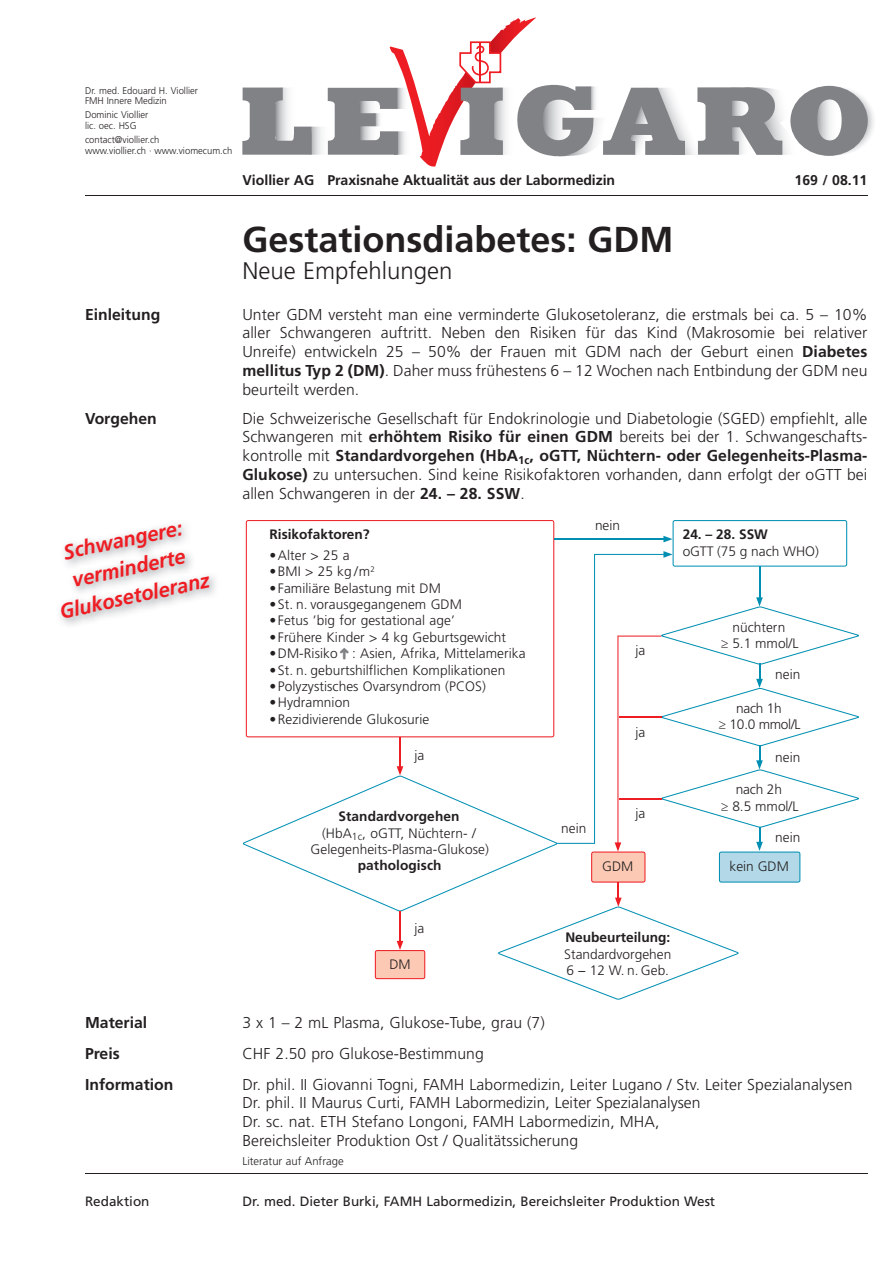
<style>
.page{position:relative;width:893px;height:1263px;background:#fff}
.page>*{position:absolute;margin:0;border:0;box-sizing:border-box;transform-origin:0 0}
.t1{font:700 36px "Frutiger LT Std";color:#231f20}
.t2{font:300 24px "Frutiger LT Std";color:#231f20}
.t3{font:italic 700 21px/28.5px "Frutiger LT Std";color:#ee1d23;text-align:center;scale:.95 1}
.t4{font:300 15.75px/18.8px "Frutiger LT Std";letter-spacing:.005em;color:#231f20;text-align:justify}
.t5{font:700 15.75px "Frutiger LT Std";color:#231f20}
.t6{font:700 14.1px "Frutiger LT Std";letter-spacing:-.005em;color:#231f20}
.t7{font:300 13.65px/16.4px "Frutiger LT Std";letter-spacing:.005em;color:#231f20;text-align:center}
.t8{font:700 13.65px "Frutiger LT Std";color:#231f20}
.t9{font:300 13.65px/16.5px "Frutiger LT Std";letter-spacing:-.02em;color:#231f20;text-align:center}
.t10{font:13.5px "Frutiger LT Std";color:#231f20}
.t11{font:300 11.25px "Frutiger LT Std";color:#231f20}
.t12{font:300 9.75px/10.5px "Frutiger LT Std";color:#231f20}
.s1{font-weight:700}
</style>
<div class="page">
<svg style="left:242px;top:17px;width:632px;height:150px"></svg>
<hr style="left:85px;top:1173px;width:782px;height:1px;background:#231f20">
<hr style="left:85px;top:196px;width:782px;height:1px;background:#231f20">
<svg style="left:243px;top:520px;width:616px;height:480px"></svg>
<p class="t12" style="left:85px;top:85px;width:115px">Dr. med. Edouard H. Viollier<br>FMH Innere Medizin</p>
<p class="t12" style="left:85px;top:110px;width:65px">Dominic Viollier lic. oec. HSG</p>
<p class="t12" style="left:85px;top:135px;width:149px">contact@viollier.ch<br>www.viollier.ch · www.viomecum.ch</p>
<p class="t6" style="left:242px;top:172px;width:374px">Viollier AG Praxisnahe Aktualität aus der Labormedizin</p>
<h1 class="t1" style="left:242px;top:219px;width:433px">Gestationsdiabetes: GDM</h1>
<h2 class="t2" style="left:242px;top:257px;width:212px">Neue Empfehlungen</h2>
<p class="t6" style="left:794px;top:172px;width:74px">169 / 08.11</p>
<p class="t5" style="left:85px;top:305px;width:77px">Einleitung</p>
<p class="t4" style="left:242px;top:305px;width:627px">Unter GDM versteht man eine verminderte Glukosetoleranz, die erstmals bei ca. 5 – 10% aller Schwangeren auftritt. Neben den Risiken für das Kind (Makrosomie bei relativer Unreife) entwickeln 25 – 50% der Frauen mit GDM nach der Geburt einen <span class="s1">Diabetes mellitus Typ 2 (DM)</span>. Daher muss frühestens 6 – 12 Wochen nach Entbindung der GDM neu beurteilt werden.</p>
<p class="t5" style="left:85px;top:409px;width:73px">Vorgehen</p>
<p class="t4" style="left:242px;top:409px;width:627px">Die Schweizerische Gesellschaft für Endokrinologie und Diabetologie (SGED) empfiehlt, alle Schwangeren mit <span class="s1">erhöhtem Risiko für einen GDM</span> bereits bei der 1. Schwange schafts&shy;kontrolle mit <span class="s1">Standardvorgehen (HbA</span><sub>1c</sub><span class="s1">, oGTT, Nüchtern- oder Gelegenheits-Plasma-Glukose)</span> zu untersuchen. Sind keine Risikofaktoren vorhanden, dann erfolgt der oGTT bei allen Schwangeren in der <span class="s1">24. – 28. SSW</span>.</p>
<p class="t8" style="left:270px;top:526px;width:102px">Risikofaktoren?</p>
<p class="t7" style="left:270px;top:547px;width:82px">• Alter &gt; 25 a</p>
<p class="t7" style="left:270px;top:563px;width:107px">• BMI &gt; 25 kg / m<sup>2</sup></p>
<p class="t7" style="left:270px;top:580px;width:173px">• Familiäre Belastung mit DM</p>
<p class="t7" style="left:270px;top:596px;width:194px">• St. n. vorausgegangenem GDM</p>
<p class="t7" style="left:270px;top:613px;width:187px">• Fetus ’big for gestational age’</p>
<p class="t7" style="left:270px;top:629px;width:238px">• Frühere Kinder &gt; 4 kg Geburtsgewicht</p>
<p class="t7" style="left:270px;top:645px;width:70px">• DM-Risiko</p>
<p class="t7" style="left:352px;top:645px;width:175px">: Asien, Afrika, Mittelamerika</p>
<p class="t7" style="left:270px;top:662px;width:237px">• St. n. geburtshilflichen Komplikationen</p>
<p class="t7" style="left:270px;top:678px;width:218px">• Polyzystisches Ovarsyndrom (PCOS)</p>
<p class="t7" style="left:270px;top:695px;width:82px">• Hydramnion</p>
<p class="t7" style="left:270px;top:711px;width:161px">• Rezidivierende Glukosurie</p>
<p class="t7" style="left:595px;top:517px;width:27px">nein</p>
<h3 class="t3" style="left:45px;top:542px;width:163px;rotate:-12deg">Schwangere: verminderte<br>Glukosetoleranz</h3>
<p class="t8" style="left:683px;top:526px;width:87px">24. – 28. SSW</p>
<p class="t7" style="left:683px;top:543px;width:138px">oGTT (75 g nach WHO)</p>
<p class="t7" style="left:721px;top:619px;width:79px">nüchtern<br>≥ 5.1 mmol/L</p>
<p class="t7" style="left:636px;top:643px;width:11px">ja</p>
<p class="t7" style="left:775px;top:666px;width:27px">nein</p>
<p class="t9" style="left:719px;top:700px;width:84px">nach 1h<br>≥ 10.0 mmol/L</p>
<p class="t7" style="left:636px;top:724px;width:11px">ja</p>
<p class="t7" style="left:415px;top:748px;width:11px">ja</p>
<p class="t7" style="left:311px;top:808px;width:180px"><span class="s1">Standardvorgehen<br></span>(HbA<sub>1c</sub>, oGTT, Nüchtern- /<br>Gelegenheits-Plasma-Glukose)</p>
<p class="t8" style="left:358px;top:857px;width:85px">pathologisch</p>
<p class="t7" style="left:415px;top:920px;width:11px">ja</p>
<p class="t7" style="left:389px;top:956px;width:23px">DM</p>
<p class="t7" style="left:561px;top:820px;width:27px">nein</p>
<p class="t7" style="left:636px;top:806px;width:11px">ja</p>
<p class="t7" style="left:775px;top:749px;width:27px">nein</p>
<p class="t7" style="left:721px;top:782px;width:79px">nach 2h<br>≥ 8.5 mmol/L</p>
<p class="t7" style="left:775px;top:829px;width:27px">nein</p>
<p class="t7" style="left:602px;top:858px;width:33px">GDM</p>
<p class="t7" style="left:729px;top:858px;width:61px">kein GDM</p>
<p class="t8" style="left:565px;top:929px;width:106px">Neubeurteilung:</p>
<p class="t7" style="left:564px;top:946px;width:108px;text-align:left">Standardvorgehen<br>6 − 12 W. n. Geb.</p>
<p class="t5" style="left:85px;top:1013px;width:64px">Material</p>
<p class="t4" style="left:242px;top:1013px;width:304px">3 x 1 – 2 mL Plasma, Glukose-Tube, grau (7)</p>
<p class="t5" style="left:85px;top:1044px;width:36px">Preis</p>
<p class="t4" style="left:242px;top:1044px;width:243px">CHF 2.50 pro Glukose-Bestimmung</p>
<p class="t5" style="left:85px;top:1075px;width:90px">Information</p>
<p class="t4" style="left:242px;top:1075px;width:612px;text-align:left">Dr. phil. II Giovanni Togni, FAMH Labormedizin, Leiter Lugano / Stv. Leiter Spezialanalysen Dr. phil. II Maurus Curti, FAMH Labormedizin, Leiter Spezialanalysen<br>Dr. sc. nat. ETH Stefano Longoni, FAMH Labormedizin, MHA,<br>Bereichsleiter Produktion Ost / Qualitätssicherung</p>
<p class="t11" style="left:242px;top:1155px;width:103px">Literatur auf Anfrage</p>
<p class="t10" style="left:85px;top:1193px;width:66px">Redaktion</p>
<p class="t10" style="left:242px;top:1193px;width:474px">Dr. med. Dieter Burki, FAMH Labormedizin, Bereichsleiter Produktion West</p>
</div>
